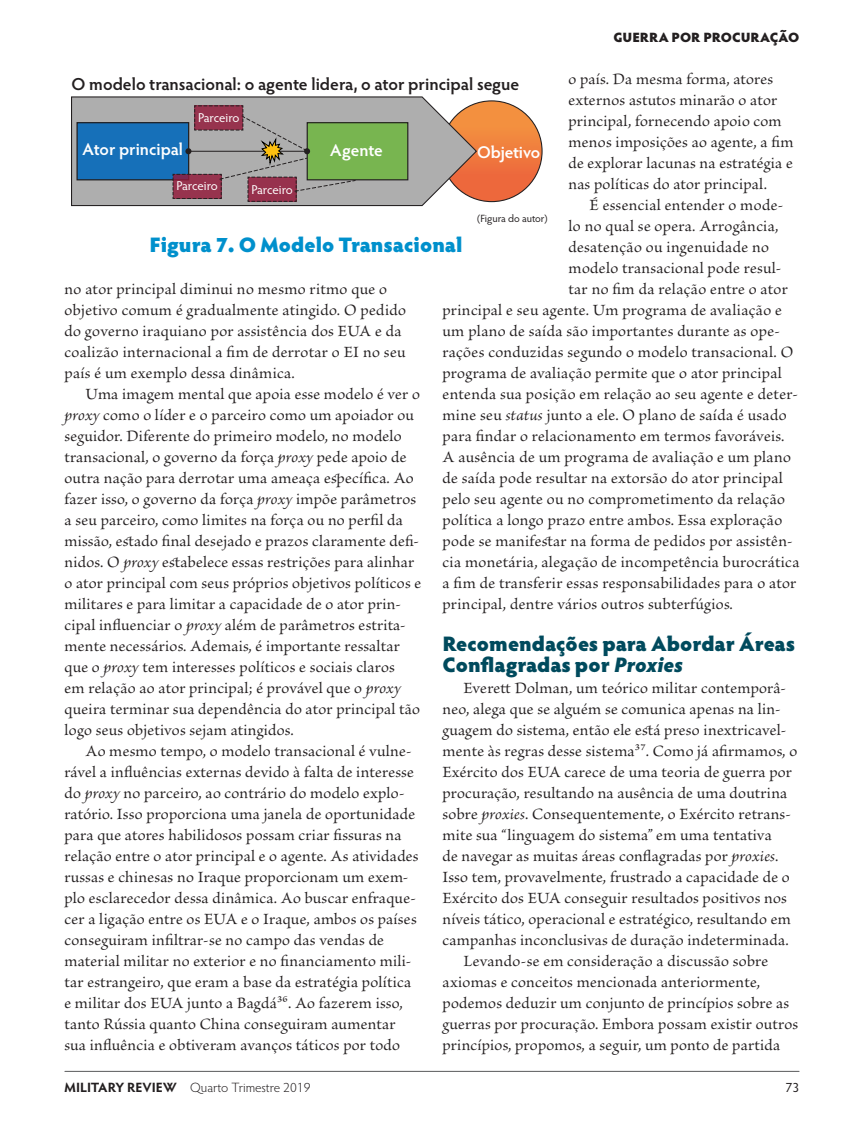
<style>
.page{position:relative;width:864px;height:1134px;background:#fff}
.page>*{position:absolute;margin:0;border:0;box-sizing:border-box;transform-origin:0 0}
.t1{font:900 21px/21px "Hypatia Sans Pro";letter-spacing:-.005em;color:#004a5d}
.t2{font:900 21px "Hypatia Sans Pro";color:#0090cc}
.t3{font:600 17.4px "Hypatia Sans Pro";color:#231f20}
.t4{font:600 17.1px "Hypatia Sans Pro";letter-spacing:-.005em;color:#fff}
.t5{font:16.5px/21px "Brioso Pro";letter-spacing:.015em;color:#231f20}
.t6{font:300 13.5px "Hypatia Sans Pro";color:#231f20}
.t7{font:900 13.5px "Hypatia Sans Pro";color:#231f20}
.t8{font:13.5px "Hypatia Sans Pro";color:#231f20}
.t9{font:12.9px "Hypatia Sans Pro";letter-spacing:-.005em;color:#fff}
.t10{font:10.5px "Hypatia Sans Pro";color:#231f20}
.s1{font-style:italic}
.s2{font-weight:700}
</style>
<div class="page">
<hr style="left:65px;top:1071px;width:734px;height:1px;background:#58595b">
<div style="left:441px;top:101px;width:101px;height:101px;background:linear-gradient(to bottom,#f49740,#e65e3b);border-radius:50px"></div>
<svg style="left:71px;top:96px;width:407px;height:111px;background:#b3aaa5"></svg>
<div style="left:77px;top:123px;width:112px;height:57px;background:#1670b9"></div>
<div style="left:76px;top:122px;width:113px;height:58px;border:1px solid #231f20"></div>
<div style="left:307px;top:123px;width:101px;height:57px;background:#78b550"></div>
<div style="left:307px;top:122px;width:101px;height:58px;border:1px solid #231f20"></div>
<svg style="left:172px;top:105px;width:185px;height:97px"></svg>
<p class="t7" style="left:613px;top:27px;width:188px">GUERRA POR PROCURAÇÃO</p>
<p class="t5" style="left:569px;top:70px;width:227px">o país. Da mesma forma, atores externos astutos minarão o ator principal, fornecendo apoio com menos imposições ao agente, a fim de explorar lacunas na estratégia e nas políticas do ator principal.</p>
<p class="t5" style="left:590px;top:196px;width:195px">É essencial entender o mode-</p>
<p class="t5" style="left:569px;top:217px;width:211px">lo no qual se opera. Arrogância,</p>
<p class="t5" style="left:569px;top:238px;width:202px">desatenção ou ingenuidade no</p>
<p class="t5" style="left:569px;top:259px;width:214px">modelo transacional pode resul-</p>
<p class="t5" style="left:569px;top:280px;width:221px">tar no fim da relação entre o ator</p>
<p class="t5" style="left:443px;top:301px;width:341px">principal e seu agente. Um programa de avaliação e</p>
<p class="t5" style="left:443px;top:322px;width:339px">um plano de saída são importantes durante as ope-</p>
<p class="t5" style="left:443px;top:343px;width:352px">rações conduzidas segundo o modelo transacional. O</p>
<p class="t5" style="left:443px;top:364px;width:341px">programa de avaliação permite que o ator principal</p>
<p class="t5" style="left:443px;top:385px;width:357px">entenda sua posição em relação ao seu agente e deter-</p>
<p class="t5" style="left:443px;top:406px;width:346px">mine seu <span class="s1">status</span> junto a ele. O plano de saída é usado</p>
<p class="t5" style="left:443px;top:427px;width:343px">para findar o relacionamento em termos favoráveis.</p>
<p class="t5" style="left:443px;top:448px;width:350px">A ausência de um programa de avaliação e um plano</p>
<p class="t5" style="left:443px;top:469px;width:342px">de saída pode resultar na extorsão do ator principal</p>
<p class="t5" style="left:443px;top:490px;width:344px">pelo seu agente ou no comprometimento da relação</p>
<p class="t5" style="left:443px;top:511px;width:341px">política a longo prazo entre ambos. Essa exploração</p>
<p class="t5" style="left:443px;top:532px;width:352px">pode se manifestar na forma de pedidos por assistên-</p>
<p class="t5" style="left:443px;top:553px;width:358px">cia monetária, alegação de incompetência burocrática</p>
<p class="t5" style="left:443px;top:574px;width:355px">a fim de transferir essas responsabilidades para o ator</p>
<p class="t5" style="left:443px;top:595px;width:292px">principal, dentre vários outros subterfúgios.</p>
<p class="t1" style="left:442px;top:632px;width:354px">Recomendações para Abordar Áreas<br>Conflagradas por <span class="s1">Proxies</span></p>
<p class="t5" style="left:464px;top:678px;width:324px">Everett Dolman, um teórico militar contemporâ-</p>
<p class="t5" style="left:443px;top:699px;width:340px">neo, alega que se alguém se comunica apenas na lin-</p>
<p class="t5" style="left:443px;top:720px;width:345px">guagem do sistema, então ele está preso inextricavel-</p>
<p class="t5" style="left:443px;top:741px;width:356px">mente às regras desse sistema37. Como já afirmamos, o</p>
<p class="t5" style="left:443px;top:762px;width:351px">Exército dos EUA carece de uma teoria de guerra por</p>
<p class="t5" style="left:443px;top:783px;width:346px">procuração, resultando na ausência de uma doutrina</p>
<p class="t5" style="left:443px;top:804px;width:350px">sobre <span class="s1">proxies</span>. Consequentemente, o Exército retrans-</p>
<p class="t5" style="left:443px;top:825px;width:331px">mite sua “linguagem do sistema” em uma tentativa</p>
<p class="t5" style="left:443px;top:846px;width:337px">de navegar as muitas áreas conflagradas por <span class="s1">proxies</span>.</p>
<p class="t5" style="left:443px;top:867px;width:349px">Isso tem, provavelmente, frustrado a capacidade de o</p>
<p class="t5" style="left:443px;top:888px;width:346px">Exército dos EUA conseguir resultados positivos nos</p>
<p class="t5" style="left:443px;top:909px;width:350px">níveis tático, operacional e estratégico, resultando em</p>
<p class="t5" style="left:443px;top:930px;width:348px">campanhas inconclusivas de duração indeterminada.</p>
<p class="t5" style="left:464px;top:951px;width:306px">Levando-se em consideração a discussão sobre</p>
<p class="t5" style="left:443px;top:972px;width:319px">axiomas e conceitos mencionada anteriormente,</p>
<p class="t5" style="left:443px;top:993px;width:348px">podemos deduzir um conjunto de princípios sobre as</p>
<p class="t5" style="left:443px;top:1014px;width:357px">guerras por procuração. Embora possam existir outros</p>
<p class="t5" style="left:443px;top:1035px;width:339px">princípios, propomos, a seguir, um ponto de partida</p>
<p class="t3" style="left:72px;top:72px;width:449px">O modelo transacional: o agente lidera, o ator principal segue</p>
<p class="t9" style="left:198px;top:109px;width:43px">Parceiro</p>
<p class="t4" style="left:83px;top:137px;width:102px">Ator principal</p>
<p class="t4" style="left:330px;top:138px;width:54px">Agente</p>
<p class="t4" style="left:477px;top:140px;width:65px">Objetivo</p>
<p class="t9" style="left:176px;top:177px;width:43px">Parceiro</p>
<p class="t9" style="left:251px;top:181px;width:43px">Parceiro</p>
<p class="t10" style="left:477px;top:211px;width:72px">(Figura do autor)</p>
<p class="t2" style="left:150px;top:229px;width:314px">Figura 7. O Modelo Transacional</p>
<p class="t5" style="left:64px;top:279px;width:343px">no ator principal diminui no mesmo ritmo que o objetivo comum é gradualmente atingido. O pedido do governo iraquiano por assistência dos EUA e da coalizão internacional a fim de derrotar o EI no seu país é um exemplo dessa dinâmica.</p>
<p class="t5" style="left:64px;top:384px;width:358px;text-indent:21px">Uma imagem mental que apoia esse modelo é ver o <span class="s1">proxy</span> como o líder e o parceiro como um apoiador ou seguidor. Diferente do primeiro modelo, no modelo transacional, o governo da força <span class="s1">proxy</span> pede apoio de outra nação para derrotar uma ameaça específica. Ao fazer isso, o governo da força <span class="s1">proxy</span> impõe parâmetros a seu parceiro, como limites na força ou no perfil da missão, estado final desejado e prazos claramente defi&shy;nidos. O <span class="s1">proxy</span> estabelece essas restrições para alinhar o ator principal com seus próprios objetivos políticos e militares e para limitar a capacidade de o ator prin&shy;cipal influenciar o <span class="s1">proxy</span> além de parâmetros estrita&shy;mente necessários. Ademais, é importante ressaltar que o <span class="s1">proxy</span> tem interesses políticos e sociais claros<br>em relação ao ator principal; é provável que o <span class="s1">proxy </span>queira terminar sua dependência do ator principal tão logo seus objetivos sejam atingidos.</p>
<p class="t5" style="left:65px;top:741px;width:356px;text-indent:21px">Ao mesmo tempo, o modelo transacional é vulne&shy;rável a influências externas devido à falta de interesse do <span class="s1">proxy</span> no parceiro, ao contrário do modelo explo&shy;ratório. Isso proporciona uma janela de oportunidade para que atores habilidosos possam criar fissuras na relação entre o ator principal e o agente. As atividades russas e chinesas no Iraque proporcionam um exem&shy;plo esclarecedor dessa dinâmica. Ao buscar enfraque&shy;cer a ligação entre os EUA e o Iraque, ambos os países conseguiram infiltrar-se no campo das vendas de material militar no exterior e no financiamento mili&shy;tar estrangeiro, que eram a base da estratégia política e militar dos EUA junto a Bagdá36. Ao fazerem isso, tanto Rússia quanto China conseguiram aumentar sua influência e obtiveram avanços táticos por todo</p>
<p class="t6" style="left:64px;top:1079px;width:248px"><span class="s2">MILITARY REVIEW</span> Quarto Trimestre 2019</p>
<p class="t8" style="left:786px;top:1078px;width:15px">73</p>
</div>
